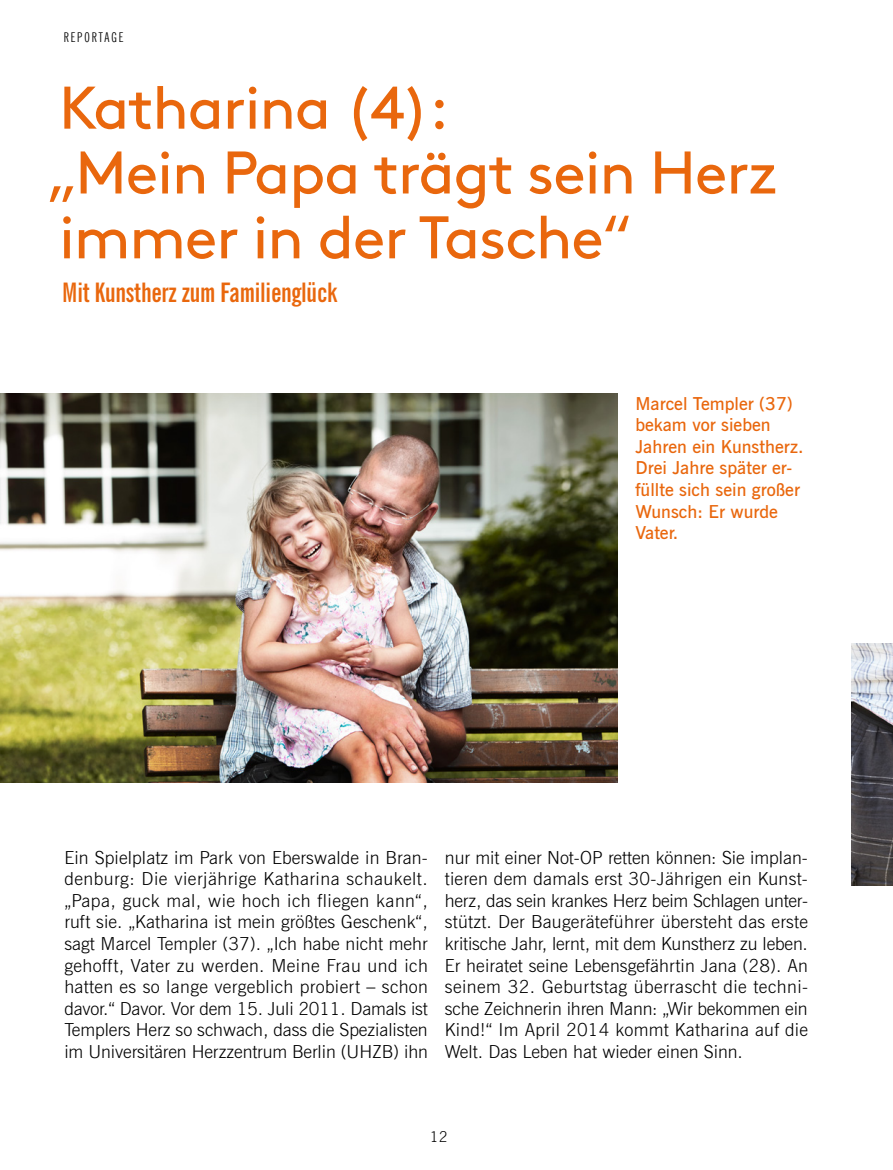
<style>
.page{position:relative;width:893px;height:1170px;background:#fff}
.page>*{position:absolute;margin:0;border:0;box-sizing:border-box;transform-origin:0 0}
.t1{font:60px/64.8px "Brown";letter-spacing:-.02em;color:#e9670d}
.t2{font:700 extra-condensed 27px "News Gothic BT";letter-spacing:-.01em;color:#e9670d}
.t3{font:300 18px/21.6px "News Gothic BT";letter-spacing:-.005em;color:#000;text-align:justify}
.t4{font:600 18px/21.6px "News Gothic BT";color:#e9670d}
.t5{font:300 15px "News Gothic BT";color:#000}
.t6{font:extra-condensed 13.5px "News Gothic BT";letter-spacing:.15em;color:#000}
</style>
<div class="page">
<img style="left:0;top:393px;width:617px;height:389px">
<img style="left:852px;top:643px;width:41px;height:242px">
<p class="t6" style="left:64px;top:29px;width:61px">REPORTAGE</p>
<h1 class="t1" style="left:47px;top:70px;width:731px">Katharina (4):<br>„Mein Papa trägt sein Herz immer in der Tasche“</h1>
<h2 class="t2" style="left:62px;top:275px;width:277px">Mit Kunstherz zum Familienglück</h2>
<p class="t4" style="left:635px;top:392px;width:170px">Marcel Templer (37) bekam vor sieben<br>Jahren ein Kunstherz.<br>Drei Jahre später er&shy;füllte sich sein großer<br>Wunsch: Er wurde<br>Vater.</p>
<p class="t3" style="left:64px;top:846px;width:365px">Ein Spielplatz im Park von Eberswalde in Bran&shy;denburg: Die vierjährige Katharina schaukelt. „Papa, guck mal, wie hoch ich fliegen kann“, ruft sie. „Katharina ist mein größtes Geschenk“, sagt Marcel Templer (37). „Ich habe nicht mehr gehofft, Vater zu werden. Meine Frau und ich hatten es so lange vergeblich probiert – schon davor.“ Davor. Vor dem 15. Juli 2011. Damals ist Templers Herz so schwach, dass die Spezialisten im Universitären Herzzentrum Berlin (UHZB) ihn</p>
<p class="t3" style="left:445px;top:846px;width:365px">nur mit einer Not-OP retten können: Sie implan&shy;tieren dem damals erst 30-Jährigen ein Kunst&shy;herz, das sein krankes Herz beim Schlagen unter&shy;stützt. Der Baugeräteführer übersteht das erste kritische Jahr, lernt, mit dem Kunstherz zu leben.<br>Er heiratet seine Lebensgefährtin Jana (28). An seinem 32. Geburtstag überrascht die techni&shy;sche Zeichnerin ihren Mann: „Wir bekommen ein Kind!“ Im April 2014 kommt Katharina auf die Welt. Das Leben hat wieder einen Sinn.</p>
<p class="t5" style="left:430px;top:1127px;width:19px">12</p>
</div>
